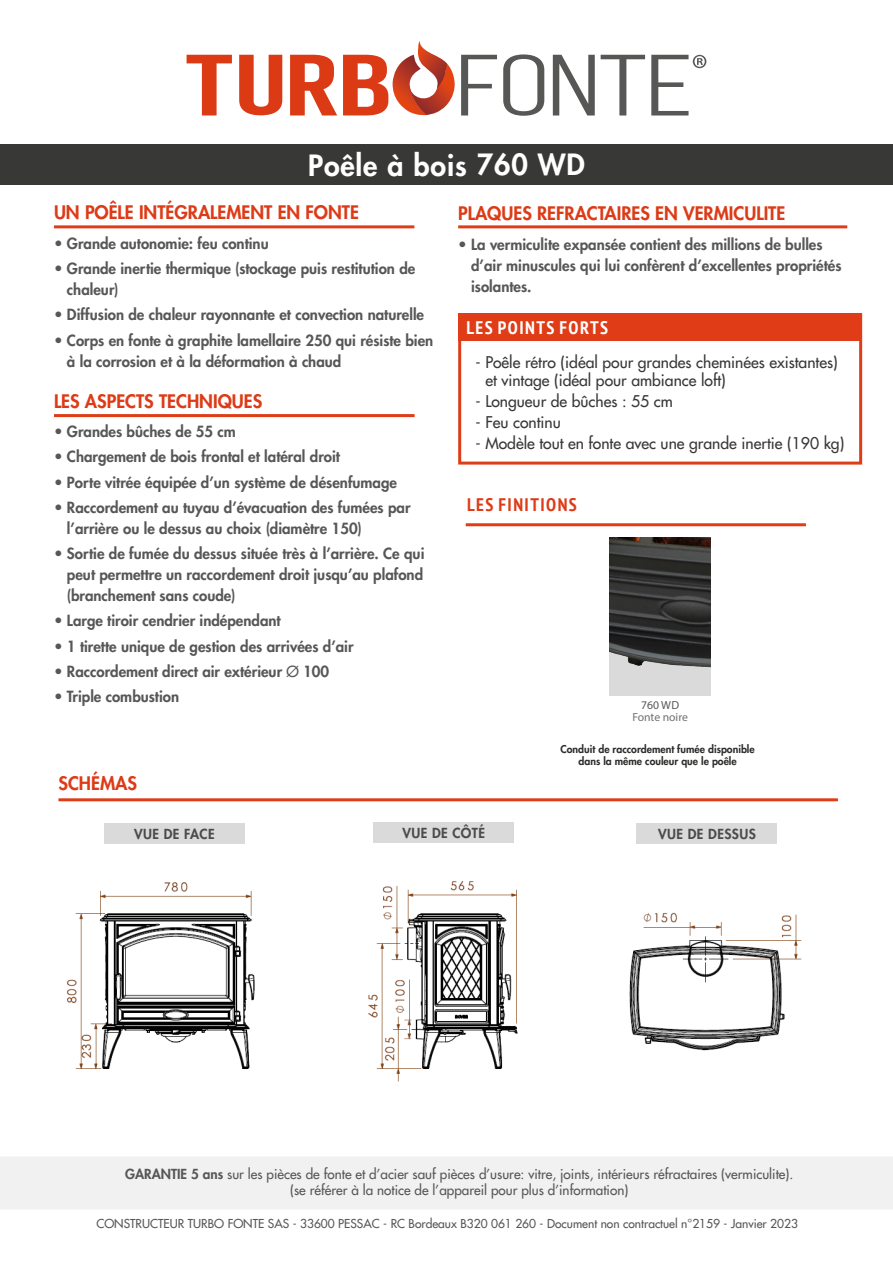
<style>
.page{position:relative;width:893px;height:1263px;background:#fff}
.page>*{position:absolute;margin:0;border:0;box-sizing:border-box;transform-origin:0 0}
.t1{font:800 28.5px "Futura LT";letter-spacing:.03em;color:#fff}
.t2{font:800 18.15px "Futura LT";color:#dd3b17}
.t3{font:700 condensed 18.15px "PT Sans";letter-spacing:.08em;color:#fff}
.t4{font:700 condensed 18.15px "PT Sans";letter-spacing:.08em;color:#dd3b17}
.t5{font:15.75px/18px "Futura LT";color:#383837}
.t6{font:800 15px/21px "Futura LT";color:#585757}
.t7{font:13.5px/16.2px "Futura LT";color:#585757;text-align:center}
.t8{font:800 13.5px "Futura LT";letter-spacing:.03em;color:#4b4b4a}
.t9{font:12px "Futura LT";color:#585757}
.Despcription_Techniq{font:11.7px "Myriad Pro";color:#70706f}
.Description_NOM{font:11.7px "Myriad Pro";color:#575756}
.t10{font:800 10.5px "Futura LT";color:#2e2d2c}
.s1{font-weight:400}
.s2{font-weight:800}
</style>
<div class="page">
<svg style="left:461px;top:55px;width:36px;height:60px"></svg>
<svg style="left:503px;top:54px;width:41px;height:62px"></svg>
<svg style="left:553px;top:55px;width:42px;height:61px"></svg>
<svg style="left:601px;top:55px;width:44px;height:60px"></svg>
<svg style="left:187px;top:55px;width:45px;height:60px"></svg>
<svg style="left:239px;top:55px;width:43px;height:60px"></svg>
<svg style="left:290px;top:55px;width:47px;height:60px"></svg>
<svg style="left:651px;top:55px;width:55px;height:60px"></svg>
<svg style="left:343px;top:41px;width:112px;height:75px"></svg>
<hr style="left:58px;top:798px;width:780px;height:3px;background:#df3c17">
<div style="left:0;top:145px;width:893px;height:40px;background:#383837"></div>
<div style="left:104px;top:823px;width:141px;height:20px;background:#dadada"></div>
<div style="left:373px;top:822px;width:141px;height:20px;background:#dadada"></div>
<div style="left:637px;top:823px;width:140px;height:20px;background:#dadada"></div>
<hr style="left:54px;top:414px;width:361px;height:3px;background:#df3c17">
<hr style="left:458px;top:225px;width:389px;height:3px;background:#df3c17">
<hr style="left:54px;top:225px;width:360px;height:3px;background:#df3c17">
<div style="left:0;top:1157px;width:893px;height:52px;background:#f1f1f1"></div>
<img style="left:67px;top:882px;width:188px;height:187px">
<div style="left:458px;top:314px;width:404px;height:151px;border:3px solid #de3d17"></div>
<div style="left:458px;top:314px;width:404px;height:27px;background:#df3c17"></div>
<hr style="left:466px;top:523px;width:340px;height:3px;background:#df3c17">
<img style="left:610px;top:537px;width:101px;height:159px">
<img style="left:368px;top:881px;width:150px;height:201px">
<img style="left:629px;top:912px;width:173px;height:139px">
<p class="t1" style="left:308px;top:147px;width:278px">Poêle à bois 760 WD</p>
<p class="t2" style="left:54px;top:201px;width:306px">UN POÊLE INTÉGRALEMENT EN FONTE</p>
<p class="t6" style="left:54px;top:233px;width:216px">• Grande autonomie: feu continu</p>
<p class="t6" style="left:67px;top:258px;width:350px;text-indent:-13px">• Grande inertie thermique (stockage puis restitution de chaleur)</p>
<p class="t6" style="left:54px;top:304px;width:372px">• Diffusion de chaleur rayonnante et convection naturelle</p>
<p class="t6" style="left:67px;top:329px;width:368px;text-indent:-13px">• Corps en fonte à graphite lamellaire 250 qui résiste bien à la corrosion et à la déformation à chaud</p>
<p class="t2" style="left:54px;top:389px;width:210px">LES ASPECTS TECHNIQUES</p>
<p class="t6" style="left:54px;top:421px;width:183px">• Grandes bûches de 55 cm</p>
<p class="t6" style="left:54px;top:446px;width:287px">• Chargement de bois frontal et latéral droit</p>
<p class="t6" style="left:54px;top:471px;width:345px">• Porte vitrée équipée d’un système de désenfumage</p>
<p class="t6" style="left:67px;top:496px;width:345px;text-indent:-13px">• Raccordement au tuyau d’évacuation des fumées par l’arrière ou le dessus au choix (diamètre 150)</p>
<p class="t6" style="left:67px;top:543px;width:359px;text-align:justify;text-indent:-13px">• Sortie de fumée du dessus située très à l’arrière. Ce qui peut permettre un raccordement droit jusqu’au plafond (branchement sans coude)</p>
<p class="t6" style="left:54px;top:610px;width:228px">• Large tiroir cendrier indépendant</p>
<p class="t6" style="left:54px;top:635px;width:301px">• 1 tirette unique de gestion des arrivées d’air</p>
<p class="t6" style="left:54px;top:661px;width:277px">• Raccordement direct air extérieur <span class="s1">Ø</span> 100</p>
<p class="t6" style="left:54px;top:686px;width:127px">• Triple combustion</p>
<p class="t2" style="left:58px;top:771px;width:80px">SCHÉMAS</p>
<p class="t2" style="left:458px;top:201px;width:329px">PLAQUES REFRACTAIRES EN VERMICULITE</p>
<p class="t6" style="left:471px;top:233px;width:372px;text-indent:-13px">• La vermiculite expansée contient des millions de bulles d’air minuscules qui lui confèrent d’excellentes propriétés isolantes.</p>
<p class="t3" style="left:466px;top:316px;width:143px">LES POINTS FORTS</p>
<p class="t5" style="left:485px;top:353px;width:354px;text-indent:-10px">- Poêle rétro (idéal pour grandes cheminées existantes) et vintage (idéal pour ambiance loft)</p>
<p class="t5" style="left:476px;top:392px;width:199px">- Longueur de bûches : 55 cm</p>
<p class="t5" style="left:476px;top:413px;width:87px">- Feu continu</p>
<p class="t5" style="left:476px;top:434px;width:370px">- Modèle tout en fonte avec une grande inertie (190 kg)</p>
<p class="t4" style="left:467px;top:492px;width:111px">LES FINITIONS</p>
<p class="Description_NOM" style="left:641px;top:698px;width:40px">760 WD</p>
<p class="Despcription_Techniq" style="left:632px;top:710px;width:57px">Fonte noire</p>
<p class="t10" style="left:560px;top:742px;width:196px">Conduit de raccordement fumée disponible</p>
<p class="t10" style="left:578px;top:754px;width:160px">dans la même couleur que le poêle</p>
<p class="t8" style="left:134px;top:825px;width:82px">VUE DE FACE</p>
<p class="t8" style="left:402px;top:824px;width:84px">VUE DE CÔTÉ</p>
<p class="t8" style="left:658px;top:825px;width:99px">VUE DE DESSUS</p>
<p class="t7" style="left:125px;top:1165px;width:670px"><span class="s2">GARANTIE 5 ans</span> sur les pièces de fonte et d’acier sauf pièces d’usure: vitre, joints, intérieurs réfractaires (vermiculite). (se référer à la notice de l’appareil pour plus d’information)</p>
<p class="t9" style="left:96px;top:1216px;width:703px">CONSTRUCTEUR TURBO FONTE SAS - 33600 PESSAC - RC Bordeaux B320 061 260 - Document non contractuel n°2159 - Janvier 2023</p>
</div>
